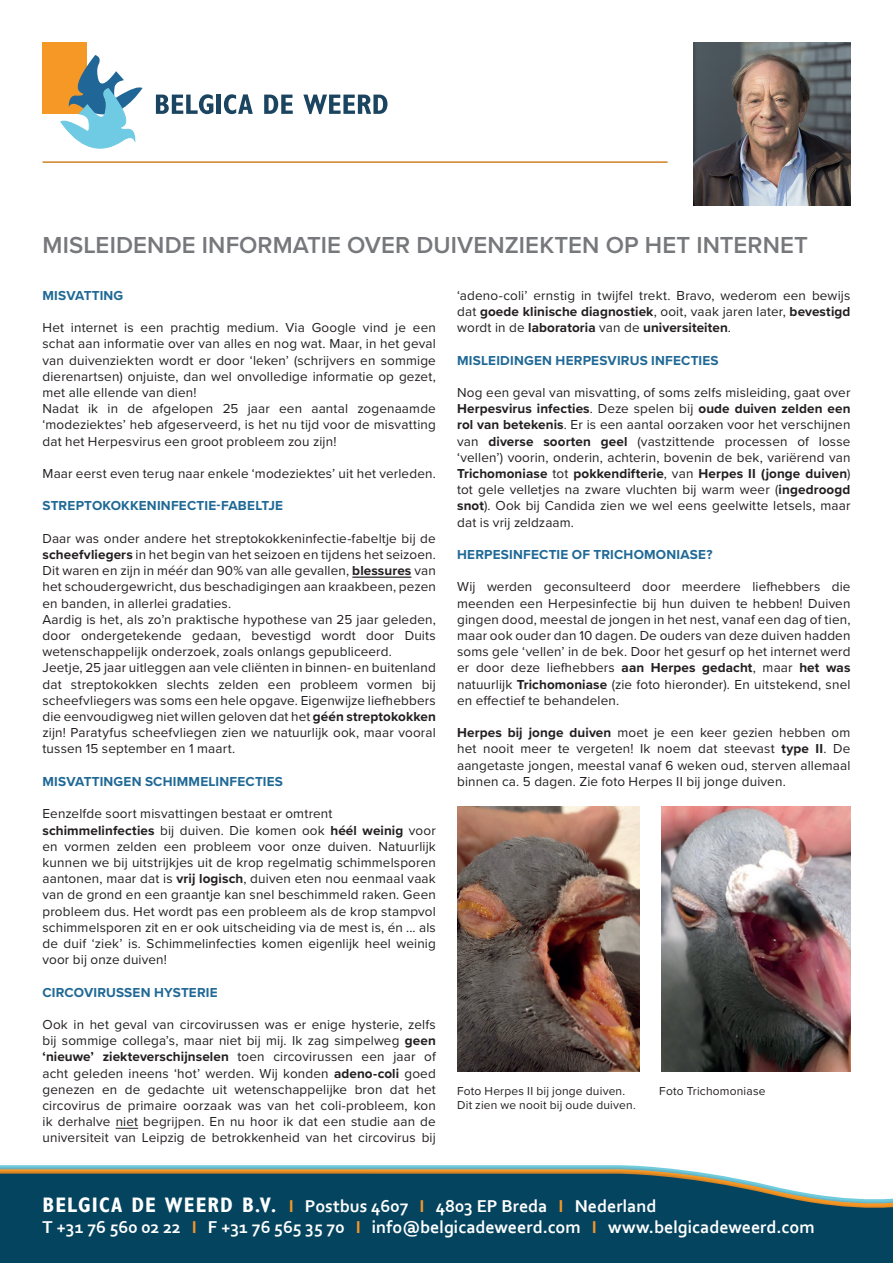
<style>
.page{position:relative;width:893px;height:1263px;background:#fff}
.page>*{position:absolute;margin:0;border:0;box-sizing:border-box;transform-origin:0 0}
.t1{font:600 24px "Proxima Nova";letter-spacing:.005em;color:#76787b}
.t2{font:700 18px/21.6px "Corbel";color:#fff}
.t3{font:13.5px/16.2px "Proxima Nova";letter-spacing:.01em;color:#231f20;text-align:justify}
.t4{font:700 13.5px "Proxima Nova";letter-spacing:.015em;color:#206996}
.t5{font:12px "Proxima Nova";letter-spacing:.015em;color:#231f20}
.s1{font-weight:700}
.s2{font-family:"Gill Sans";font-stretch:condensed;font-size:21px}
.s3{color:#f59726}
</style>
<div class="page">
<hr style="left:352px;top:576px;width:59px;height:2px;background:#231f20">
<svg style="left:116px;top:1128px;width:22px;height:1px"></svg>
<div style="left:43px;top:43px;width:44px;height:71px;background:#f69825"></div>
<svg style="left:60px;top:55px;width:83px;height:94px"></svg>
<svg style="left:156px;top:94px;width:57px;height:20px"></svg>
<hr style="left:217px;top:95px;width:4px;height:19px;background:#1a445f">
<svg style="left:224px;top:94px;width:29px;height:20px"></svg>
<svg style="left:264px;top:95px;width:29px;height:19px"></svg>
<svg style="left:303px;top:95px;width:84px;height:19px"></svg>
<hr style="left:43px;top:161px;width:625px;height:2px;background:#ce8328">
<img style="left:693px;top:43px;width:157px;height:163px">
<svg style="left:0;top:1165px;width:710px;height:9px;background:#9dbcaa"></svg>
<img style="left:0;top:1171px;width:696px;height:3px">
<div style="left:0;top:1174px;width:893px;height:89px;background:#05445f"></div>
<img style="left:662px;top:807px;width:188px;height:264px">
<img style="left:457px;top:807px;width:182px;height:264px">
<h1 class="t1" style="left:43px;top:227px;width:767px">MISLEIDENDE INFORMATIE OVER DUIVENZIEKTEN OP HET INTERNET</h1>
<p class="t4" style="left:43px;top:285px;width:82px">MISVATTING</p>
<p class="t3" style="left:43px;top:319px;width:395px;text-align:left">Het internet is een prachtig medium. Via Google vind je een schat aan informatie over van alles en nog wat. Maar, in het geval van duivenziekten wordt er door ‘leken’ (schrijvers en sommige dierenartsen) onjuiste, dan wel onvolledige informatie op gezet, met alle ellende van dien!<br>Nadat ik in de afgelopen 25 jaar een aantal zogenaamde ‘modeziektes’ heb afgeserveerd, is het nu tijd voor de misvatting dat het Herpesvirus een groot probleem zou zijn!</p>
<p class="t3" style="left:43px;top:465px;width:395px">Maar eerst even terug naar enkele ‘modeziektes’ uit het verleden.</p>
<p class="t4" style="left:43px;top:496px;width:242px">STREPTOKOKKENINFECTIE-FABELTJE</p>
<p class="t3" style="left:43px;top:530px;width:395px;text-align:left">Daar was onder andere het streptokokkeninfectie-fabeltje bij de <span class="s1">scheefvliegers</span> in het begin van het seizoen en tijdens het seizoen.<br>Dit waren en zijn in méér dan 90% van alle gevallen, <span class="s1">blessures</span> van het schoudergewricht, dus beschadigingen aan kraakbeen, pezen en banden, in allerlei gradaties.<br>Aardig is het, als zo’n praktische hypothese van 25 jaar geleden, door ondergetekende gedaan, bevestigd wordt door Duits wetenschappelijk onderzoek, zoals onlangs gepubliceerd.<br>Jeetje, 25 jaar uitleggen aan vele cliënten in binnen- en buitenland dat streptokokken slechts zelden een probleem vormen bij scheefvliegers was soms een hele opgave. Eigenwijze liefhebbers die eenvoudigweg niet willen geloven dat het <span class="s1">géén streptokokken </span>zijn! Paratyfus scheefvliegen zien we natuurlijk ook, maar vooral tussen 15 september en 1 maart.</p>
<p class="t4" style="left:43px;top:771px;width:242px">MISVATTINGEN SCHIMMELINFECTIES</p>
<p class="t3" style="left:43px;top:805px;width:395px;text-align:left">Eenzelfde soort misvattingen bestaat er omtrent <span class="s1">schimmelinfecties</span> bij duiven. Die komen ook <span class="s1">héél weinig</span> voor en vormen zelden een probleem voor onze duiven. Natuurlijk kunnen we bij uitstrijkjes uit de krop regelmatig schimmelsporen aantonen, maar dat is <span class="s1">vrij logisch</span>, duiven eten nou eenmaal vaak van de grond en een graantje kan snel beschimmeld raken. Geen probleem dus. Het wordt pas een probleem als de krop stampvol schimmelsporen zit en er ook uitscheiding via de mest is, én ... als de duif ‘ziek’ is. Schimmelinfecties komen eigenlijk heel weinig voor bij onze duiven!</p>
<p class="t4" style="left:43px;top:982px;width:177px">CIRCOVIRUSSEN HYSTERIE</p>
<p class="t3" style="left:43px;top:1016px;width:395px">Ook in het geval van circovirussen was er enige hysterie, zelfs bij sommige collega’s, maar niet bij mij. Ik zag simpelweg <span class="s1">geen ‘nieuwe’ ziekteverschijnselen</span> toen circovirussen een jaar of acht geleden ineens ‘hot’ werden. Wij konden <span class="s1">adeno-coli</span> goed genezen en de gedachte uit wetenschappelijke bron dat het circovirus de primaire oorzaak was van het coli-probleem, kon ik derhalve niet begrijpen. En nu hoor ik dat een studie aan de universiteit van Leipzig de betrokkenheid van het circovirus bij</p>
<p class="t3" style="left:457px;top:287px;width:395px">‘adeno-coli’ ernstig in twijfel trekt. Bravo, wederom een bewijs dat <span class="s1">goede klinische diagnostiek</span>, ooit, vaak jaren later, <span class="s1">bevestigd </span>wordt in de <span class="s1">laboratoria</span> van de <span class="s1">universiteiten</span>.</p>
<p class="t4" style="left:457px;top:350px;width:263px">MISLEIDINGEN HERPESVIRUS INFECTIES</p>
<p class="t3" style="left:457px;top:384px;width:395px">Nog een geval van misvatting, of soms zelfs misleiding, gaat over <span class="s1">Herpesvirus infecties</span>. Deze spelen bij <span class="s1">oude duiven zelden een rol van betekenis</span>. Er is een aantal oorzaken voor het verschijnen van <span class="s1">diverse soorten geel</span> (vastzittende processen of losse ‘vellen’) voorin, onderin, achterin, bovenin de bek, variërend van <span class="s1">Trichomoniase</span> tot <span class="s1">pokkendifterie</span>, van <span class="s1">Herpes II (jonge duiven</span>) tot gele velletjes na zware vluchten bij warm weer (<span class="s1">ingedroogd snot</span>). Ook bij Candida zien we wel eens geelwitte letsels, maar dat is vrij zeldzaam.</p>
<p class="t4" style="left:457px;top:544px;width:257px">HERPESINFECTIE OF TRICHOMONIASE?</p>
<p class="t3" style="left:457px;top:578px;width:395px">Wij werden geconsulteerd door meerdere liefhebbers die meenden een Herpesinfectie bij hun duiven te hebben! Duiven gingen dood, meestal de jongen in het nest, vanaf een dag of tien, maar ook ouder dan 10 dagen. De ouders van deze duiven hadden soms gele ‘vellen’ in de bek. Door het gesurf op het internet werd er door deze liefhebbers <span class="s1">aan Herpes gedacht</span>, maar <span class="s1">het was </span>natuurlijk <span class="s1">Trichomoniase</span> (zie foto hieronder). En uitstekend, snel en effectief te behandelen.</p>
<p class="t3" style="left:457px;top:724px;width:395px"><span class="s1">Herpes bij jonge duiven</span> moet je een keer gezien hebben om het nooit meer te vergeten! Ik noem dat steevast <span class="s1">type II</span>. De aangetaste jongen, meestal vanaf 6 weken oud, sterven allemaal binnen ca. 5 dagen. Zie foto Herpes II bij jonge duiven.</p>
<p class="t5" style="left:457px;top:1082px;width:170px">Foto Herpes II bij jonge duiven.</p>
<p class="t5" style="left:659px;top:1082px;width:108px">Foto Trichomoniase</p>
<p class="t5" style="left:457px;top:1096px;width:180px">Dit zien we nooit bij oude duiven.</p>
<h2 class="t2" style="left:43px;top:1194px;width:774px"><span class="s2">BELGICA DE WEERD B.V.</span> <span class="s3">I</span> Postbus 4607 <span class="s3">I</span> 4803 EP Breda <span class="s3">I</span> Nederland<br>T +31 76 560 02 22 <span class="s3">I</span> F +31 76 565 35 70 <span class="s3">I</span> info@belgicadeweerd.com <span class="s3">I</span> www.belgicadeweerd.com</h2>
</div>
